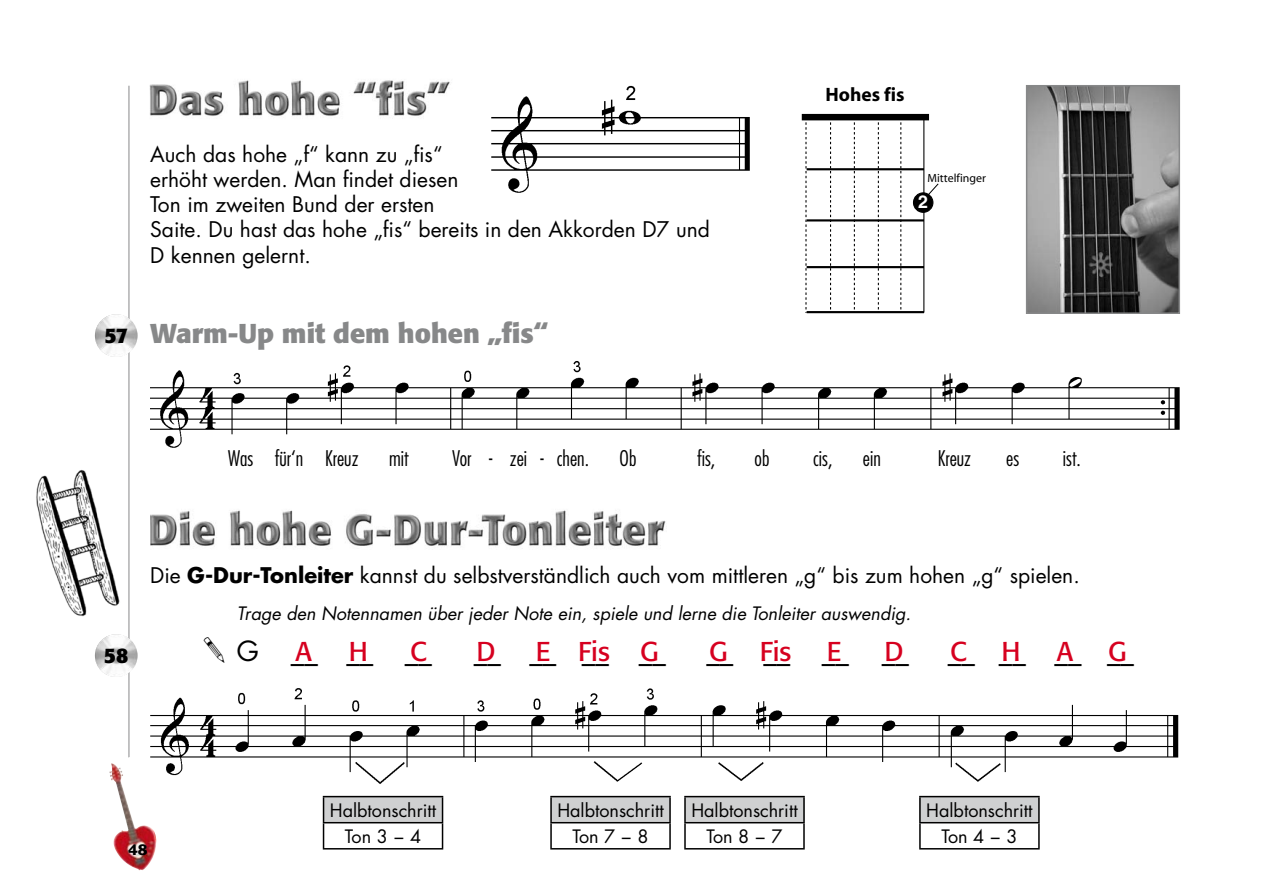
<style>
.page{position:relative;width:1263px;height:893px;background:#fff}
.page>*{position:absolute;margin:0;border:0;box-sizing:border-box;transform-origin:0 0}
.t1{font:27px "Futura";color:#000}
.t2{font:700 27px "Formata";color:#878889}
.t3{font:27px "Formata";color:#d6001f}
.t4{font:21px/25.2px "Futura";color:#000}
.t5{font:300 condensed 21px "Futura";color:#000}
.t6{font:700 21px "Formata";color:#000}
.t7{font:700 19.5px "Myriad";color:#000}
.t8{font:18px/26.1px "Futura";color:#000;text-align:center}
.t9{font:italic 18px "Futura";color:#000}
.t10{font:700 17.85px "Helvetica";color:#fff}
.t11{font:700 16.5px "Today SB";color:#000}
.t12{font:11.85px "Myriad";color:#000}
.s1{font-weight:700}
</style>
<div class="page">
<hr style="left:129px;top:86px;width:1px;height:723px;background:#878889">
<img style="left:111px;top:763px;width:45px;height:107px">
<img style="left:491px;top:85px;width:259px;height:108px">
<div style="left:802px;top:114px;width:127px;height:6px;background:#000"></div>
<hr style="left:807px;top:219px;width:117px;height:2px;background:#000">
<hr style="left:807px;top:168px;width:117px;height:2px;background:#000">
<hr style="left:807px;top:266px;width:117px;height:2px;background:#000">
<hr style="left:923px;top:116px;width:1px;height:197px;background:#000">
<div style="left:913px;top:193px;width:20px;height:19px;background:#000;border-radius:50%"></div>
<div style="left:913px;top:192px;width:20px;height:21px;border:1px solid #000;border-radius:50%"></div>
<hr style="left:807px;top:311px;width:117px;height:2px;background:#000">
<svg style="left:805px;top:120px;width:1px;height:193px"></svg>
<svg style="left:830px;top:120px;width:1px;height:192px"></svg>
<svg style="left:878px;top:120px;width:1px;height:192px"></svg>
<svg style="left:900px;top:120px;width:1px;height:192px"></svg>
<svg style="left:854px;top:120px;width:1px;height:192px"></svg>
<svg style="left:927px;top:183px;width:12px;height:13px"></svg>
<img style="left:150px;top:688px;width:1029px;height:107px">
<img style="left:150px;top:361px;width:1030px;height:87px">
<img style="left:149px;top:80px;width:301px;height:37px">
<div style="left:324px;top:797px;width:118px;height:26px;background:#cfd0d1"></div>
<hr style="left:323px;top:796px;width:120px;height:1px;background:#000">
<hr style="left:323px;top:822px;width:120px;height:1px;background:#000">
<svg style="left:323px;top:797px;width:1px;height:51px"></svg>
<svg style="left:442px;top:797px;width:1px;height:51px"></svg>
<hr style="left:323px;top:848px;width:120px;height:1px;background:#000">
<div style="left:551px;top:797px;width:119px;height:26px;background:#cfd0d1"></div>
<hr style="left:550px;top:796px;width:121px;height:1px;background:#000">
<hr style="left:550px;top:797px;width:2px;height:25px;background:#000">
<hr style="left:669px;top:797px;width:2px;height:25px;background:#000">
<hr style="left:550px;top:822px;width:121px;height:1px;background:#000">
<hr style="left:550px;top:823px;width:2px;height:25px;background:#000">
<hr style="left:669px;top:823px;width:2px;height:25px;background:#000">
<hr style="left:550px;top:848px;width:121px;height:1px;background:#000">
<div style="left:685px;top:797px;width:119px;height:26px;background:#cfd0d1"></div>
<hr style="left:684px;top:796px;width:121px;height:1px;background:#000">
<hr style="left:684px;top:797px;width:2px;height:25px;background:#000">
<hr style="left:803px;top:797px;width:2px;height:25px;background:#000">
<hr style="left:684px;top:822px;width:121px;height:1px;background:#000">
<hr style="left:684px;top:823px;width:2px;height:25px;background:#000">
<hr style="left:803px;top:823px;width:2px;height:25px;background:#000">
<hr style="left:684px;top:848px;width:121px;height:1px;background:#000">
<div style="left:920px;top:797px;width:119px;height:26px;background:#cfd0d1"></div>
<hr style="left:919px;top:796px;width:121px;height:1px;background:#000">
<hr style="left:919px;top:797px;width:2px;height:25px;background:#000">
<hr style="left:1038px;top:797px;width:2px;height:25px;background:#000">
<hr style="left:919px;top:822px;width:121px;height:1px;background:#000">
<hr style="left:919px;top:823px;width:2px;height:25px;background:#000">
<hr style="left:1038px;top:823px;width:2px;height:25px;background:#000">
<hr style="left:919px;top:848px;width:121px;height:1px;background:#000">
<img style="left:150px;top:510px;width:516px;height:36px">
<img style="left:95px;top:314px;width:43px;height:43px;border-radius:50%">
<img style="left:95px;top:634px;width:43px;height:43px;border-radius:50%">
<img style="left:1029px;top:88px;width:148px;height:223px">
<div style="left:1026px;top:85px;width:154px;height:229px;border:2px solid #878889"></div>
<img style="left:36px;top:470px;width:84px;height:146px">
<p class="t6" style="left:104px;top:322px;width:25px">57</p>
<p class="t4" style="left:150px;top:141px;width:561px">Auch das hohe „f“ kann zu „fis“<br>erhöht werden. Man findet diesen<br>Ton im zweiten Bund der ersten<br>Saite. Du hast das hohe „fis“ bereits in den Akkorden D7 und D kennen gelernt.</p>
<p class="t2" style="left:150px;top:316px;width:399px">Warm-Up mit dem hohen „fis“</p>
<p class="t7" style="left:825px;top:84px;width:81px">Hohes fis</p>
<p class="t12" style="left:927px;top:172px;width:60px">Mittelfinger</p>
<p class="t10" style="left:918px;top:191px;width:11px">2</p>
<p class="t5" style="left:228px;top:446px;width:132px">Was für‘n Kreuz</p>
<p class="t5" style="left:389px;top:446px;width:21px">mit</p>
<p class="t5" style="left:452px;top:446px;width:138px">Vor - zei - chen.</p>
<p class="t5" style="left:620px;top:446px;width:18px">Ob</p>
<p class="t5" style="left:697px;top:446px;width:19px">fis,</p>
<p class="t5" style="left:755px;top:446px;width:16px">ob</p>
<p class="t5" style="left:813px;top:446px;width:21px">cis,</p>
<p class="t5" style="left:863px;top:446px;width:19px">ein</p>
<p class="t5" style="left:938px;top:446px;width:35px">Kreuz</p>
<p class="t5" style="left:1006px;top:446px;width:15px">es</p>
<p class="t5" style="left:1063px;top:446px;width:19px">ist.</p>
<p class="t4" style="left:150px;top:562px;width:931px">Die <span class="s1">G-Dur-Tonleiter</span> kannst du selbstverständlich auch vom mittleren „g“ bis zum hohen „g“ spielen.</p>
<p class="t9" style="left:237px;top:601px;width:676px">Trage den Notennamen über jeder Note ein, spiele und lerne die Tonleiter auswendig.</p>
<p class="t1" style="left:237px;top:632px;width:197px">G __ __ __</p>
<p class="t1" style="left:474px;top:632px;width:193px">__ __ __ __</p>
<p class="t1" style="left:706px;top:632px;width:204px">__ __ __ __</p>
<p class="t1" style="left:948px;top:632px;width:188px">__ __ __ __</p>
<p class="t6" style="left:104px;top:642px;width:26px">58</p>
<p class="t3" style="left:296px;top:635px;width:18px">A</p>
<p class="t3" style="left:349px;top:635px;width:21px">H</p>
<p class="t3" style="left:410px;top:635px;width:18px">C</p>
<p class="t3" style="left:476px;top:635px;width:21px">D</p>
<p class="t3" style="left:536px;top:635px;width:125px">E Fis G</p>
<p class="t3" style="left:709px;top:635px;width:84px">G Fis</p>
<p class="t3" style="left:827px;top:635px;width:16px">E</p>
<p class="t3" style="left:884px;top:635px;width:21px">D</p>
<p class="t3" style="left:950px;top:635px;width:18px">C</p>
<p class="t3" style="left:1001px;top:635px;width:21px">H</p>
<p class="t3" style="left:1057px;top:635px;width:18px">A</p>
<p class="t3" style="left:1108px;top:635px;width:20px">G</p>
<p class="t11" style="left:128px;top:840px;width:21px">48</p>
<p class="t8" style="left:330px;top:797px;width:108px">Halbtonschritt<br>Ton 3 − 4</p>
<p class="t8" style="left:557px;top:797px;width:108px">Halbtonschritt<br>Ton 7 − 8</p>
<p class="t8" style="left:691px;top:797px;width:108px">Halbtonschritt<br>Ton 8 − 7</p>
<p class="t8" style="left:926px;top:797px;width:108px">Halbtonschritt<br>Ton 4 − 3</p>
</div>
